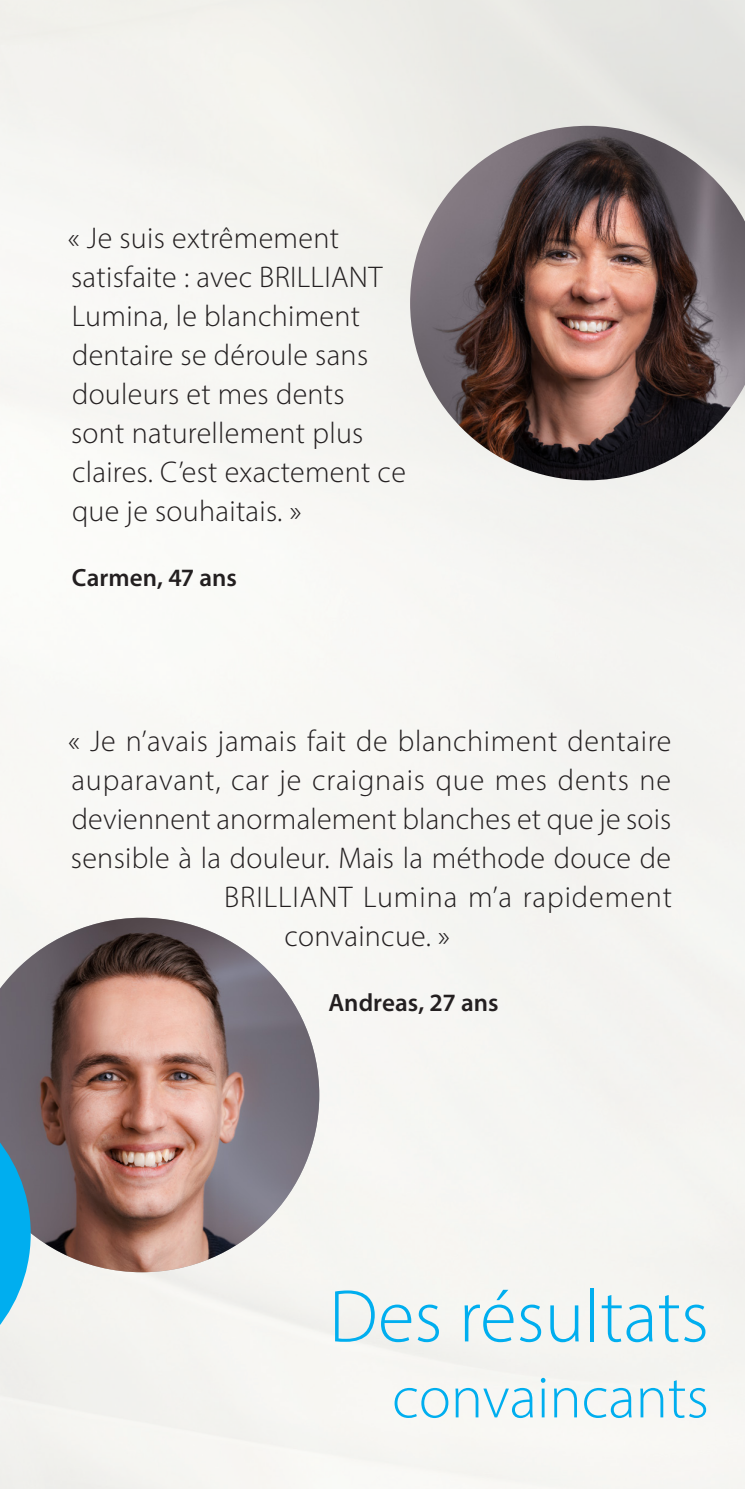
<style>
.page{position:relative;width:745px;height:1489px;background:#fff}
.page>*{position:absolute;margin:0;border:0;box-sizing:border-box;transform-origin:0 0}
.t1{font:300 75px "Myriad Pro";color:#00aeef}
.t2{font:300 60px "Myriad Pro";color:#00aeef}
.Head_PAge{font:300 30px/39px "Myriad Pro";letter-spacing:.01em;color:#231f20}
.Head_PAge-2{font:300 30px "Myriad Pro";letter-spacing:.03em;color:#231f20}
.Head_PAge-3{font:600 25px "Myriad Pro";color:#231f20}
</style>
<div class="page">
<img style="left:410px;top:126px;width:334px;height:354px">
<img style="left:0;top:917px;width:319px;height:355px">
<svg style="left:0;top:1082px;width:31px;height:302px;background:#67acc8"></svg>
<p class="Head_PAge" style="left:68px;top:218px;width:339px">« Je suis extrêmement satisfaite : avec BRILLIANT<br>Lumina, le blanchiment dentaire se déroule sans douleurs et mes dents<br>sont naturellement plus claires. C’est exactement ce que je souhaitais. »</p>
<p class="Head_PAge-3" style="left:72px;top:562px;width:166px">Carmen, 47 ans</p>
<p class="Head_PAge" style="left:68px;top:721px;width:604px">« Je n’avais jamais fait de blanchiment dentaire</p>
<p class="Head_PAge-2" style="left:71px;top:762px;width:601px">auparavant, car je craignais que mes dents ne</p>
<p class="Head_PAge" style="left:72px;top:799px;width:600px">deviennent anormalement blanches et que je sois</p>
<p class="Head_PAge" style="left:71px;top:838px;width:601px">sensible à la douleur. Mais la méthode douce de</p>
<p class="Head_PAge-2" style="left:224px;top:879px;width:449px">BRILLIANT Lumina m’a rapidement</p>
<p class="Head_PAge" style="left:284px;top:916px;width:167px">convaincue. »</p>
<p class="Head_PAge-3" style="left:328px;top:986px;width:171px">Andreas, 27 ans</p>
<p class="t1" style="left:329px;top:1271px;width:381px">Des résultats</p>
<p class="t2" style="left:392px;top:1361px;width:318px">convaincants</p>
</div>
